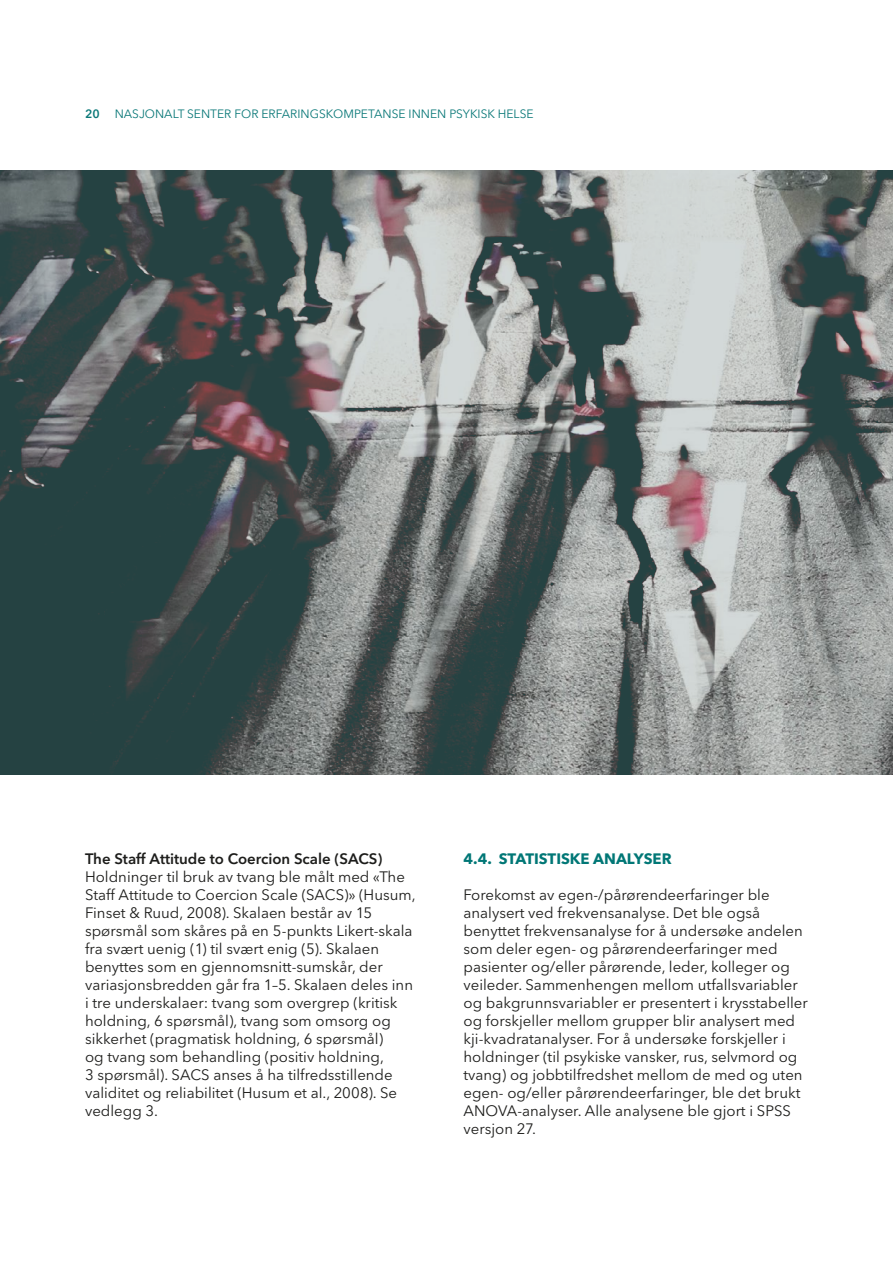
<style>
.page{position:relative;width:893px;height:1263px;background:#fff}
.page>*{position:absolute;margin:0;border:0;box-sizing:border-box;transform-origin:0 0}
.Brødtekst{font:15px/18px "Avenir Next LT Pro";color:#1d1d1b}
.Heading_3{font:600 15px "Avenir Next LT Pro";color:#1d1d1b}
.t1{font:700 15px "Avenir Next LT Pro";color:#017776}
.t2{font:12px "Avenir Next LT Pro";color:#0a7878}
.s1{font-weight:600}
</style>
<div class="page">
<img style="left:0;top:170px;width:893px;height:604px">
<p class="t2" style="left:85px;top:106px;width:450px"><span class="s1">20</span> NASJONALT SENTER FOR ERFARINGSKOMPETANSE INNEN PSYKISK HELSE</p>
<p class="Heading_3" style="left:85px;top:850px;width:299px">The Staff Attitude to Coercion Scale (SACS)</p>
<p class="Brødtekst" style="left:85px;top:868px;width:332px">Holdninger til bruk av tvang ble målt med «The Staff Attitude to Coercion Scale (SACS)» (Husum, Finset &amp; Ruud, 2008). Skalaen består av 15 spørsmål som skåres på en 5-punkts Likert-skala fra svært uenig (1) til svært enig (5). Skalaen benyttes som en gjennomsnitt-sumskår, der variasjonsbredden går fra 1–5. Skalaen deles inn i tre underskalaer: tvang som overgrep (kritisk holdning, 6 spørsmål), tvang som omsorg og sikkerhet (pragmatisk holdning, 6 spørsmål)<br>og tvang som behandling (positiv holdning,<br>3 spørsmål). SACS anses å ha tilfredsstillende validitet og reliabilitet (Husum et al., 2008). Se vedlegg 3.</p>
<p class="t1" style="left:463px;top:850px;width:210px">4.4. STATISTISKE ANALYSER</p>
<p class="Brødtekst" style="left:463px;top:886px;width:346px">Forekomst av egen-/pårørendeerfaringer ble analysert ved frekvensanalyse. Det ble også benyttet frekvensanalyse for å undersøke andelen som deler egen- og pårørendeerfaringer med pasienter og/eller pårørende, leder, kolleger og veileder. Sammenhengen mellom utfallsvariabler og bakgrunnsvariabler er presentert i krysstabeller og forskjeller mellom grupper blir analysert med kji-kvadratanalyser. For å undersøke forskjeller i holdninger (til psykiske vansker, rus, selvmord og tvang) og jobbtilfredshet mellom de med og uten egen- og/eller pårørendeerfaringer, ble det brukt ANOVA-analyser. Alle analysene ble gjort i SPSS versjon 27.</p>
</div>
